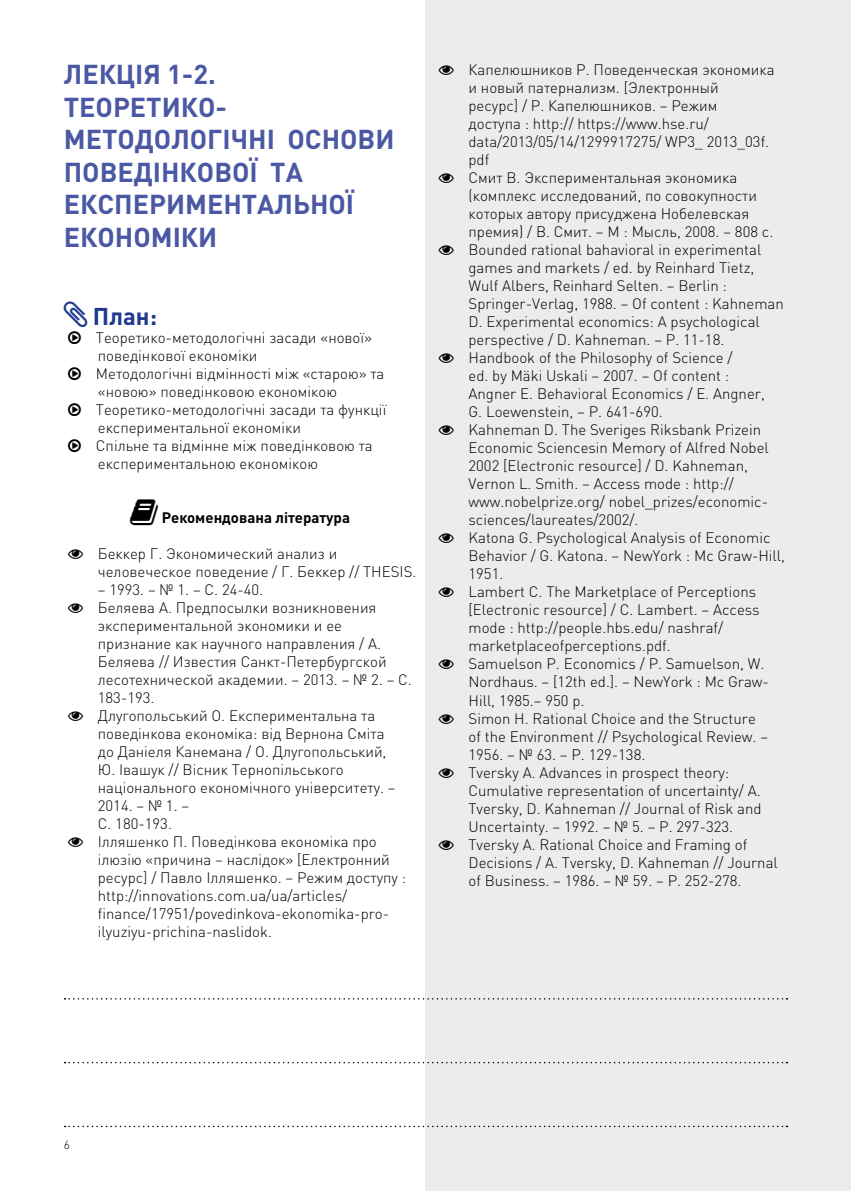
<style>
.page{position:relative;width:851px;height:1191px;background:#fff}
.page>*{position:absolute;margin:0;border:0;box-sizing:border-box;transform-origin:0 0}
.t1{font:700 27px/32.4px "DIN Pro";color:#4b58a4}
.t2{font:700 24px "DIN Pro";color:#1e398f}
.t3{font:300 15px/18px "DIN Pro";color:#000}
.t4{font:700 15px "DIN Pro";color:#000}
.t5{font:300 12px "DIN Pro";color:#000}
</style>
<div class="page">
<div style="left:425px;top:0;width:425px;height:1191px;background:#ececed"></div>
<svg style="left:65px;top:1061px;width:722px;height:2px"></svg>
<svg style="left:65px;top:998px;width:722px;height:1px"></svg>
<svg style="left:65px;top:1125px;width:722px;height:2px"></svg>
<h1 class="t1" style="left:64px;top:57px;width:153px">ЛЕКЦІЯ 1-2.<br>ТЕОРЕТИ</h1>
<h1 class="t1" style="left:181px;top:90px;width:48px">КО-</h1>
<h1 class="t1" style="left:64px;top:122px;width:18px">МЕТОДОЛОГІ</h1>
<h1 class="t1" style="left:231px;top:122px;width:75px">ЧНІ ОСНОВИ</h1>
<h1 class="t1" style="left:64px;top:155px;width:36px">ПОВЕДІН</h1>
<h1 class="t1" style="left:180px;top:155px;width:35px">КОВО</h1>
<h1 class="t1" style="left:249px;top:155px;width:38px">Ї ТА</h1>
<h1 class="t1" style="left:64px;top:187px;width:88px">ЕКСПЕРИМЕНТАЛЬНО</h1>
<h1 class="t1" style="left:346px;top:187px;width:10px">Ї</h1>
<h1 class="t1" style="left:64px;top:219px;width:51px">ЕКОНОМІ</h1>
<h1 class="t1" style="left:181px;top:219px;width:27px">КИ</h1>
<h2 class="t2" style="left:93px;top:300px;width:66px">План:</h2>
<p class="t3" style="left:96px;top:328px;width:292px">Теоретико-методологічні засади «нової» поведінкової економіки<br>Методологічні відмінності між «старою» та «новою» поведінковою економікою Теоретико-методологічні засади та функції експериментальної економіки<br>Спільне та відмінне між поведінковою та експериментальною економікою</p>
<p class="t4" style="left:162px;top:507px;width:190px">Рекомендована література</p>
<p class="t3" style="left:98px;top:544px;width:320px">Беккер Г. Экономический анализ и человеческое поведение / Г. Беккер // THESIS.</p>
<p class="t3" style="left:98px;top:580px;width:315px">– 1993. – № 1. – С. 24-40.<br>Беляева А. Предпосылки возникновения экспериментальной экономики и ее признание как научного направления / А.<br>Беляева // Известия Санкт-Петербургской лесотехнической академии. – 2013. – № 2. – С.<br>183-193.<br>Длугопольський О. Експериментальна та поведінкова економіка: від Вернона Сміта<br>до Даніеля Канемана / О. Длугопольський,<br>Ю. Івашук // Вісник Тернопільського національного економічного університету. – 2014. – № 1. –<br>С. 180-193.<br>Ілляшенко П. Поведінкова економіка про ілюзію «причина – наслідок» [Електронний ресурс] / Павло Ілляшенко. – Режим доступу : http://innovations.com.ua/ua/articles/ finance/17951/povedinkova-ekonomika-pro&shy;ilyuziyu-prichina-naslidok.</p>
<p class="t3" style="left:468px;top:60px;width:318px">Капелюшников Р. Поведенческая экономика и новый патернализм. [Электронный<br>ресурс] / Р. Капелюшников. – Режим<br>доступа : http:// https://www.hse.ru/ data/2013/05/14/1299917275/ WP3_ 2013_03f. pdf<br>Смит В. Экспериментальная экономика (комплекс исследований, по совокупности которых автору присуджена Нобелевская премия) / В. Смит. – М : Мысль, 2008. – 808 c.<br>Bounded rational bahavioral in experimental games and markets / ed. by Reinhard Tietz, Wulf Albers, Reinhard Selten. – Berlin :<br>Springer-Verlag, 1988. – Of content : Kahneman D. Experimental economics: A psychological perspective / D. Kahneman. – P. 11-18.<br>Handbook of the Philosophy of Science /<br>ed. by Mäki Uskali – 2007. – Of content :<br>Angner E. Behavioral Economics / E. Angner,<br>G. Loewenstein, – P. 641-690.<br>Kahneman D. The Sveriges Riksbank Prizein Economic Sciencesin Memory of Alfred Nobel 2002 [Electronic resource] / D. Kahneman, Vernon L. Smith. – Access mode : http:// www.nobelprize.org/ nobel_prizes/economic&shy;sciences/laureates/2002/.<br>Katona G. Psychological Analysis of Economic Behavior / G. Katona. – NewYork : Mc Graw-Hill, 1951.<br>Lambert C. The Marketplace of Perceptions [Electronic resource] / C. Lambert. – Access mode : http://people.hbs.edu/ nashraf/ marketplaceofperceptions.pdf.<br>Samuelson P. Economics / P. Samuelson, W.<br>Nordhaus. – [12th ed.]. – NewYork : Mc Graw-Hill, 1985.– 950 p.<br>Simon H. Rational Choice and the Structure<br>of the Environment // Psychological Review. – 1956. – № 63. – Р. 129-138.<br>Tversky A. Advances in prospect theory:<br>Cumulative representation of uncertainty/ A.<br>Tversky, D. Kahneman // Journal of Risk and Uncertainty. – 1992. – № 5. – P. 297-323.<br>Tversky A. Rational Choice and Framing of Decisions / A. Tversky, D. Kahneman // Journal of Business. – 1986. – № 59. – Р. 252-278.</p>
<p class="t5" style="left:64px;top:1136px;width:8px">6</p>
</div>
